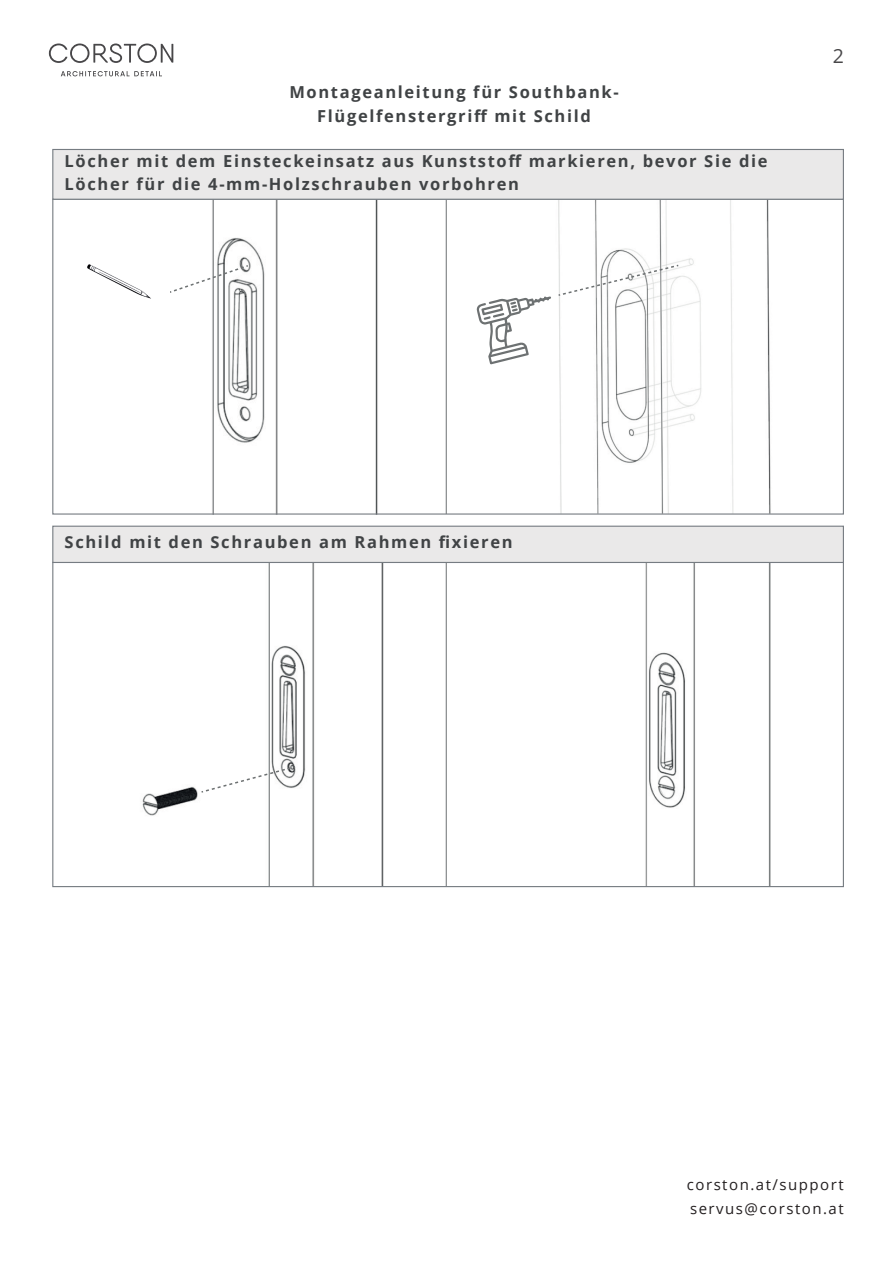
<style>
.page{position:relative;width:893px;height:1263px;background:#fff}
.page>*{position:absolute;margin:0;border:0;box-sizing:border-box;transform-origin:0 0}
.t1{font:19.5px "Open Sans";color:#484749}
.t2{font:700 16.5px/22.5px "Open Sans";letter-spacing:.1em;color:#404345}
.t3{font:15px/24px "Open Sans";letter-spacing:.1em;color:#231f20}
</style>
<div class="page">
<img style="left:212px;top:201px;width:166px;height:312px">
<svg style="left:170px;top:264px;width:80px;height:36px"></svg>
<img style="left:87px;top:264px;width:64px;height:35px">
<img style="left:558px;top:201px;width:213px;height:312px">
<svg style="left:559px;top:265px;width:119px;height:31px"></svg>
<img style="left:142px;top:564px;width:242px;height:321px">
<svg style="left:202px;top:766px;width:93px;height:27px"></svg>
<img style="left:645px;top:564px;width:126px;height:321px">
<hr style="left:446px;top:199px;width:1px;height:315px;background:#6d7172">
<div style="left:52px;top:149px;width:792px;height:51px;background:#eae9e9;border:1px solid #767c82"></div>
<hr style="left:446px;top:562px;width:1px;height:324px;background:#6d7172">
<div style="left:52px;top:526px;width:792px;height:37px;background:#eae9e9;border:1px solid #767c82"></div>
<svg style="left:49px;top:44px;width:124px;height:32px"></svg>
<svg style="left:476px;top:296px;width:75px;height:68px"></svg>
<p class="t2" style="left:289px;top:79px;width:331px;line-height:24px;text-align:center">Montageanleitung für Southbank-<br>Flügelfenstergriff mit Schild</p>
<p class="t2" style="left:65px;top:150px;width:704px">Löcher mit dem Einsteckeinsatz aus Kunststoff markieren, bevor Sie die<br>Löcher für die 4-mm-Holzschrauben vorbohren</p>
<p class="t1" style="left:833px;top:43px;width:13px">2</p>
<p class="t2" style="left:65px;top:530px;width:449px">Schild mit den Schrauben am Rahmen fixieren</p>
<p class="t3" style="left:687px;top:1172px;width:158px">corston.at/support servus@corston.at</p>
</div>
